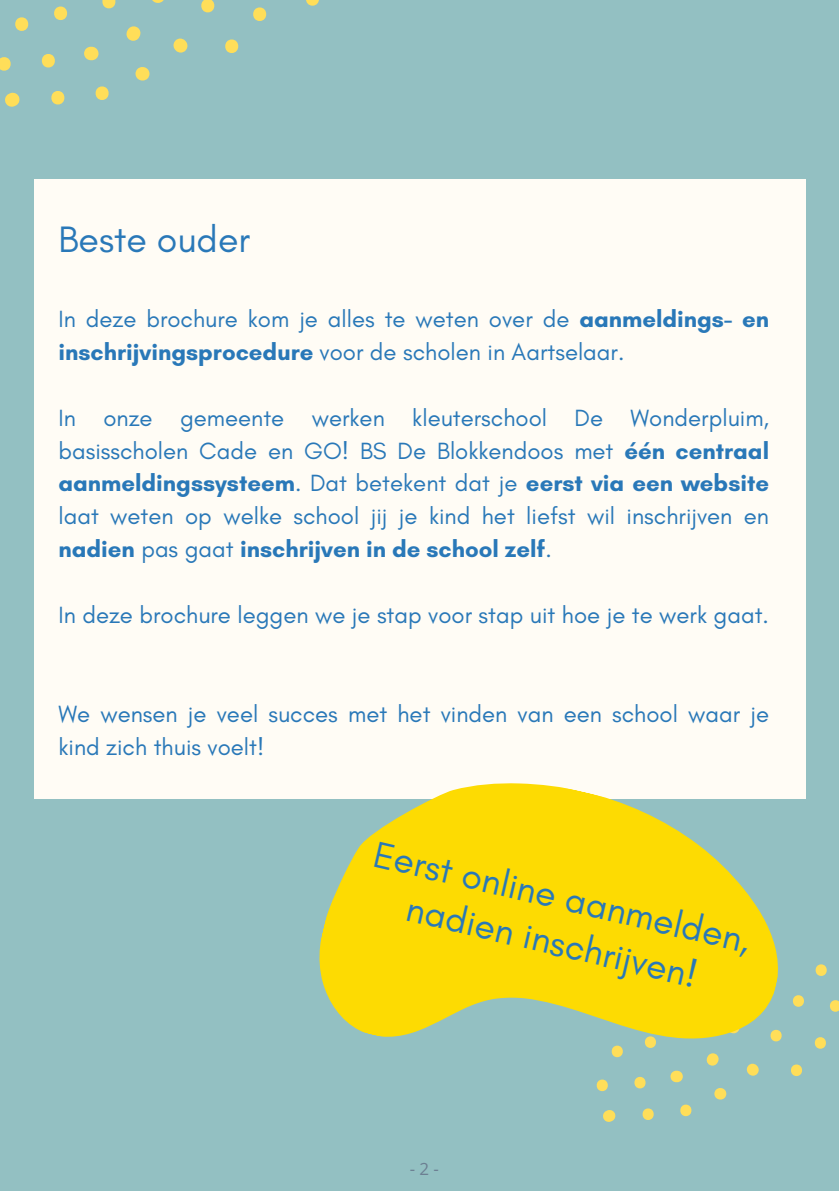
<style>
.page{position:relative;width:839px;height:1191px;background:#fff}
.page>*{position:absolute;margin:0;border:0;box-sizing:border-box;transform-origin:0 0}
.t1{font:37.6px "Glacial Indifference";color:#2978b8}
.t2{font:37.4px "Glacial Indifference";color:#2978b8}
.t3{font:24px/32.8px "Glacial Indifference";color:#2978b8}
.t4{font:17px "Open Sans";color:#6c7f92}
.s1{font-weight:700}
</style>
<div class="page">
<div style="left:0;top:0;width:838px;height:1191px;background:#93c0c2"></div>
<svg style="left:5px;top:93px;width:15px;height:14px"></svg>
<svg style="left:0;top:57px;width:11px;height:14px"></svg>
<svg style="left:51px;top:91px;width:14px;height:14px"></svg>
<svg style="left:41px;top:54px;width:14px;height:14px"></svg>
<svg style="left:15px;top:17px;width:14px;height:14px"></svg>
<svg style="left:54px;top:7px;width:13px;height:13px"></svg>
<svg style="left:84px;top:47px;width:14px;height:13px"></svg>
<svg style="left:95px;top:86px;width:14px;height:14px"></svg>
<svg style="left:135px;top:67px;width:14px;height:14px"></svg>
<svg style="left:126px;top:26px;width:14px;height:15px"></svg>
<svg style="left:102px;top:0;width:14px;height:8px"></svg>
<svg style="left:152px;top:0;width:12px;height:3px"></svg>
<svg style="left:173px;top:39px;width:14px;height:14px"></svg>
<svg style="left:201px;top:0;width:14px;height:12px"></svg>
<svg style="left:225px;top:39px;width:14px;height:14px"></svg>
<svg style="left:253px;top:7px;width:14px;height:14px"></svg>
<svg style="left:306px;top:0;width:13px;height:6px"></svg>
<svg style="left:814px;top:1037px;width:12px;height:12px"></svg>
<svg style="left:830px;top:1000px;width:8px;height:12px"></svg>
<svg style="left:815px;top:964px;width:12px;height:12px"></svg>
<div style="left:34px;top:180px;width:771px;height:619px;background:#fffcf5"></div>
<svg style="left:319px;top:741px;width:487px;height:381px"></svg>
<p class="t2" style="left:58px;top:217px;width:193px">Beste ouder</p>
<p class="t3" style="left:58px;top:302px;width:712px">In deze brochure kom je alles te weten over de <span class="s1">aanmeldings- en inschrijvingsprocedure</span> voor de scholen in Aartselaar.</p>
<p class="t3" style="left:58px;top:401px;width:712px;text-align:justify">In onze gemeente werken kleuterschool De Wonderpluim, basisscholen Cade en GO! BS De Blokkendoos met <span class="s1">één centraal aanmeldingssysteem</span>. Dat betekent dat je <span class="s1">eerst via een website </span>laat weten op welke school jij je kind het liefst wil inschrijven en <span class="s1">nadien</span> pas gaat <span class="s1">inschrijven in de school zelf</span>.</p>
<p class="t3" style="left:58px;top:598px;width:712px">In deze brochure leggen we je stap voor stap uit hoe je te werk gaat.</p>
<p class="t3" style="left:58px;top:697px;width:712px">We wensen je veel succes met het vinden van een school waar je kind zich thuis voelt!</p>
<p class="t1" style="left:379px;top:831px;width:387px;rotate:13deg">Eerst online aanmelden,</p>
<p class="t1" style="left:412px;top:885px;width:299px;rotate:13deg">nadien inschrijven!</p>
<p class="t4" style="left:409px;top:1157px;width:31px">- 2 -</p>
</div>
